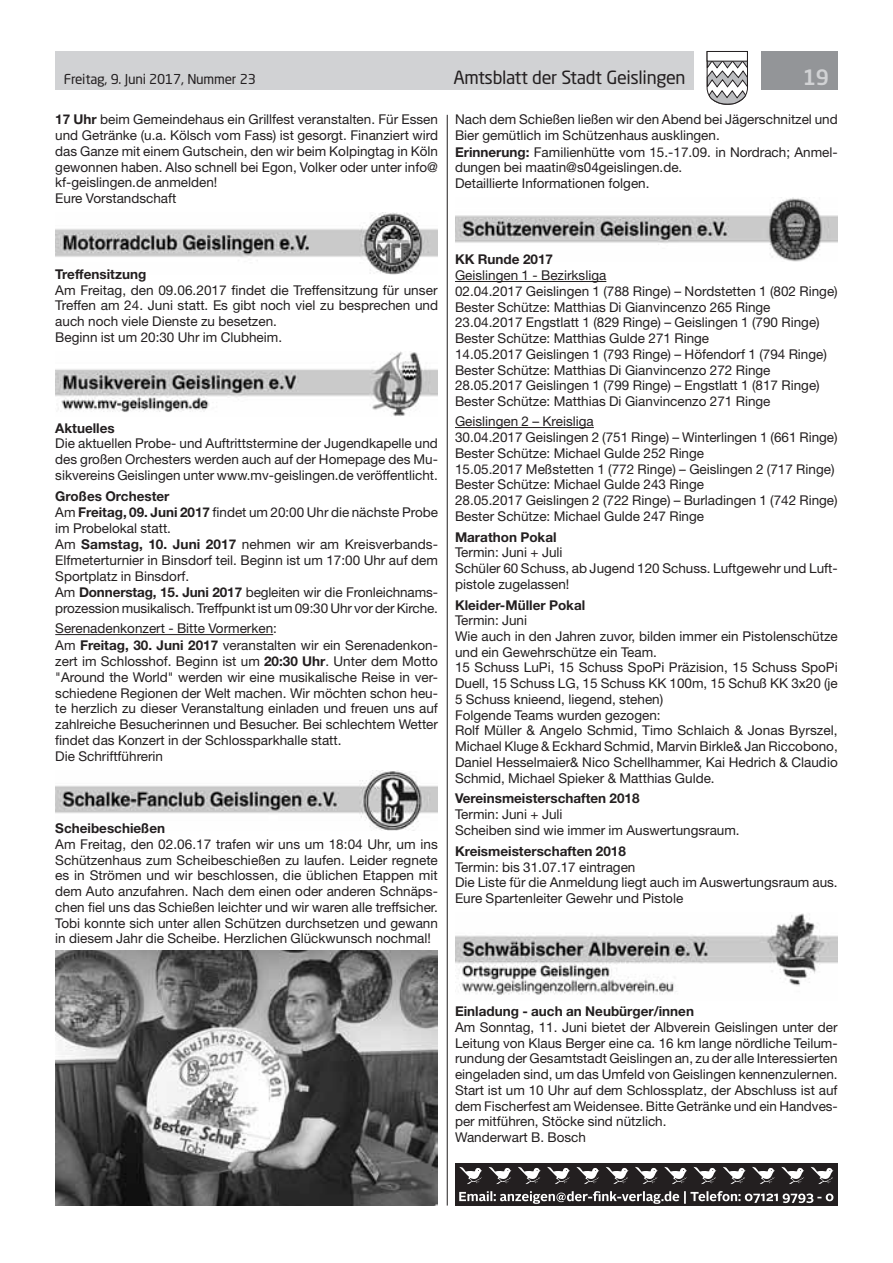
<style>
.page{position:relative;width:893px;height:1263px;background:#fff}
.page>*{position:absolute;margin:0;border:0;box-sizing:border-box;transform-origin:0 0}
.t1{font:500 21px "Neo Sans Std";color:#d1d2d4}
.t2{font:18px "Neo Sans Std";letter-spacing:-.02em;color:#231f20}
.t3{font:13.5px/15.8px "Helvetica Neue LT Std";color:#231f20}
.t4{font:700 13.5px "Helvetica Neue LT Std";color:#231f20}
.t5{font:13.5px "Neo Sans Std";letter-spacing:-.015em;color:#231f20}
.s1{font-weight:700}
</style>
<div class="page">
<div style="left:55px;top:51px;width:639px;height:38px;background:#d1d2d4"></div>
<div style="left:761px;top:51px;width:77px;height:38px;background:#939598"></div>
<svg style="left:706px;top:51px;width:42px;height:54px"></svg>
<div style="left:707px;top:51px;width:41px;height:10px;background:#fff;border:1px solid #231f20"></div>
<hr style="left:447px;top:115px;width:1px;height:1090px;background:#231f20">
<hr style="left:55px;top:634px;width:218px;height:1px;background:#231f20">
<img style="left:55px;top:213px;width:383px;height:61px">
<img style="left:55px;top:351px;width:383px;height:65px">
<img style="left:55px;top:770px;width:383px;height:60px">
<img style="left:55px;top:951px;width:383px;height:254px">
<hr style="left:455px;top:281px;width:151px;height:1px;background:#231f20">
<hr style="left:455px;top:427px;width:139px;height:1px;background:#231f20">
<img style="left:455px;top:198px;width:383px;height:63px">
<img style="left:455px;top:913px;width:383px;height:82px">
<div style="left:455px;top:1163px;width:383px;height:42px;background:#231f20"></div>
<svg style="left:459px;top:1191px;width:374px;height:13px"></svg>
<svg style="left:518px;top:1167px;width:23px;height:17px"></svg>
<svg style="left:488px;top:1167px;width:23px;height:17px"></svg>
<svg style="left:459px;top:1167px;width:23px;height:17px"></svg>
<svg style="left:606px;top:1167px;width:22px;height:17px"></svg>
<svg style="left:576px;top:1167px;width:23px;height:17px"></svg>
<svg style="left:547px;top:1167px;width:23px;height:17px"></svg>
<svg style="left:693px;top:1167px;width:23px;height:17px"></svg>
<svg style="left:664px;top:1167px;width:23px;height:17px"></svg>
<svg style="left:635px;top:1167px;width:23px;height:17px"></svg>
<svg style="left:781px;top:1167px;width:23px;height:17px"></svg>
<svg style="left:752px;top:1167px;width:23px;height:17px"></svg>
<svg style="left:723px;top:1167px;width:23px;height:17px"></svg>
<svg style="left:811px;top:1167px;width:22px;height:17px"></svg>
<p class="t5" style="left:64px;top:71px;width:194px">Freitag, 9. Juni 2017, Nummer 23</p>
<h2 class="t2" style="left:453px;top:66px;width:234px">Amtsblatt der Stadt Geislingen</h2>
<h1 class="t1" style="left:803px;top:64px;width:28px">19</h1>
<p class="t3" style="left:55px;top:112px;width:384px"><span class="s1">17 Uhr</span> beim Gemeindehaus ein Grillfest veranstalten. Für Essen und Getränke (u.a. Kölsch vom Fass) ist gesorgt. Finanziert wird das Ganze mit einem Gutschein, den wir beim Kolpingtag in Köln gewonnen haben. Also schnell bei Egon, Volker oder unter info@ kf-geislingen.de anmelden!<br>Eure Vorstandschaft</p>
<p class="t3" style="left:455px;top:112px;width:384px">Nach dem Schießen ließen wir den Abend bei Jägerschnitzel und Bier gemütlich im Schützenhaus ausklingen.<br><span class="s1">Erinnerung:</span> Familienhütte vom 15.-17.09. in Nordrach; Anmel&shy;dungen bei maatin@s04geislingen.de.<br>Detaillierte Informationen folgen.</p>
<p class="t4" style="left:55px;top:266px;width:93px">Treffensitzung</p>
<p class="t3" style="left:55px;top:282px;width:384px">Am Freitag, den 09.06.2017 findet die Treffensitzung für unser Treffen am 24. Juni statt. Es gibt noch viel zu besprechen und auch noch viele Dienste zu besetzen.<br>Beginn ist um 20:30 Uhr im Clubheim.</p>
<p class="t4" style="left:55px;top:419px;width:61px">Aktuelles</p>
<p class="t3" style="left:55px;top:436px;width:384px;text-align:justify">Die aktuellen Probe- und Auftrittstermine der Jugendkapelle und des großen Orchesters werden auch auf der Homepage des Mu&shy;sikvereins Geislingen unter www.mv-geislingen.de veröffentlicht.</p>
<p class="t3" style="left:55px;top:488px;width:384px"><span class="s1">Großes Orchester<br></span>Am <span class="s1">Freitag, 09. Juni 2017</span> findet um 20:00 Uhr die nächste Probe im Probelokal statt.<br>Am <span class="s1">Samstag, 10. Juni 2017</span> nehmen wir am Kreisverbands-Elfmeterturnier in Binsdorf teil. Beginn ist um 17:00 Uhr auf dem Sportplatz in Binsdorf.<br>Am <span class="s1">Donnerstag, 15. Juni 2017</span> begleiten wir die Fronleichnams&shy;prozession musikalisch. Treffpunkt ist um 09:30 Uhr vor der Kirche.</p>
<p class="t3" style="left:55px;top:620px;width:384px">Serenadenkonzert - Bitte Vormerken:<br>Am <span class="s1">Freitag, 30. Juni 2017</span> veranstalten wir ein Serenadenkon&shy;zert im Schlosshof. Beginn ist um <span class="s1">20:30 Uhr</span>. Unter dem Motto "Around the World" werden wir eine musikalische Reise in ver&shy;schiedene Regionen der Welt machen. Wir möchten schon heu&shy;te herzlich zu dieser Veranstaltung einladen und freuen uns auf zahlreiche Besucherinnen und Besucher. Bei schlechtem Wetter findet das Konzert in der Schlossparkhalle statt.<br>Die Schriftführerin</p>
<p class="t4" style="left:55px;top:820px;width:111px">Scheibeschießen</p>
<p class="t3" style="left:55px;top:836px;width:384px;text-align:justify">Am Freitag, den 02.06.17 trafen wir uns um 18:04 Uhr, um ins Schützenhaus zum Scheibeschießen zu laufen. Leider regnete es in Strömen und wir beschlossen, die üblichen Etappen mit dem Auto anzufahren. Nach dem einen oder anderen Schnäps&shy;chen fiel uns das Schießen leichter und wir waren alle treffsicher.<br>Tobi konnte sich unter allen Schützen durchsetzen und gewann in diesem Jahr die Scheibe. Herzlichen Glückwunsch nochmal!</p>
<p class="t4" style="left:455px;top:251px;width:100px">KK Runde 2017</p>
<p class="t3" style="left:455px;top:267px;width:384px">Geislingen 1 - Bezirksliga<br>02.04.2017 Geislingen 1 (788 Ringe) – Nordstetten 1 (802 Ringe)<br>Bester Schütze: Matthias Di Gianvincenzo 265 Ringe 23.04.2017 Engstlatt 1 (829 Ringe) – Geislingen 1 (790 Ringe)<br>Bester Schütze: Matthias Gulde 271 Ringe<br>14.05.2017 Geislingen 1 (793 Ringe) – Höfendorf 1 (794 Ringe)<br>Bester Schütze: Matthias Di Gianvincenzo 272 Ringe 28.05.2017 Geislingen 1 (799 Ringe) – Engstlatt 1 (817 Ringe)<br>Bester Schütze: Matthias Di Gianvincenzo 271 Ringe</p>
<p class="t3" style="left:455px;top:413px;width:384px">Geislingen 2 – Kreisliga<br>30.04.2017 Geislingen 2 (751 Ringe) – Winterlingen 1 (661 Ringe)<br>Bester Schütze: Michael Gulde 252 Ringe<br>15.05.2017 Meßstetten 1 (772 Ringe) – Geislingen 2 (717 Ringe)<br>Bester Schütze: Michael Gulde 243 Ringe<br>28.05.2017 Geislingen 2 (722 Ringe) – Burladingen 1 (742 Ringe)<br>Bester Schütze: Michael Gulde 247 Ringe</p>
<p class="t4" style="left:455px;top:528px;width:103px">Marathon Pokal</p>
<p class="t3" style="left:455px;top:544px;width:384px">Termin: Juni + Juli<br>Schüler 60 Schuss, ab Jugend 120 Schuss. Luftgewehr und Luft&shy;pistole zugelassen!</p>
<p class="t4" style="left:455px;top:596px;width:132px">Kleider-Müller Pokal</p>
<p class="t3" style="left:455px;top:612px;width:384px">Termin: Juni<br>Wie auch in den Jahren zuvor, bilden immer ein Pistolenschütze und ein Gewehrschütze ein Team.<br>15 Schuss LuPi, 15 Schuss SpoPi Präzision, 15 Schuss SpoPi Duell, 15 Schuss LG, 15 Schuss KK 100m, 15 Schuß KK 3x20 (je 5 Schuss knieend, liegend, stehen)<br>Folgende Teams wurden gezogen:<br>Rolf Müller &amp; Angelo Schmid, Timo Schlaich &amp; Jonas Byrszel, Michael Kluge &amp; Eckhard Schmid, Marvin Birkle&amp; Jan Riccobono, Daniel Hesselmaier&amp; Nico Schellhammer, Kai Hedrich &amp; Claudio Schmid, Michael Spieker &amp; Matthias Gulde.</p>
<p class="t4" style="left:455px;top:790px;width:186px">Vereinsmeisterschaften 2018</p>
<p class="t3" style="left:455px;top:806px;width:286px">Termin: Juni + Juli<br>Scheiben sind wie immer im Auswertungsraum.</p>
<p class="t4" style="left:455px;top:842px;width:172px">Kreismeisterschaften 2018</p>
<p class="t3" style="left:455px;top:859px;width:384px">Termin: bis 31.07.17 eintragen<br>Die Liste für die Anmeldung liegt auch im Auswertungsraum aus.<br>Eure Spartenleiter Gewehr und Pistole</p>
<p class="t4" style="left:455px;top:1003px;width:241px">Einladung - auch an Neubürger/innen</p>
<p class="t3" style="left:455px;top:1019px;width:384px">Am Sonntag, 11. Juni bietet der Albverein Geislingen unter der Leitung von Klaus Berger eine ca. 16 km lange nördliche Teilum&shy;rundung der Gesamtstadt Geislingen an, zu der alle Interessierten eingeladen sind, um das Umfeld von Geislingen kennenzulernen.<br>Start ist um 10 Uhr auf dem Schlossplatz, der Abschluss ist auf dem Fischerfest am Weidensee. Bitte Getränke und ein Handves&shy;per mitführen, Stöcke sind nützlich.<br>Wanderwart B. Bosch</p>
</div>
